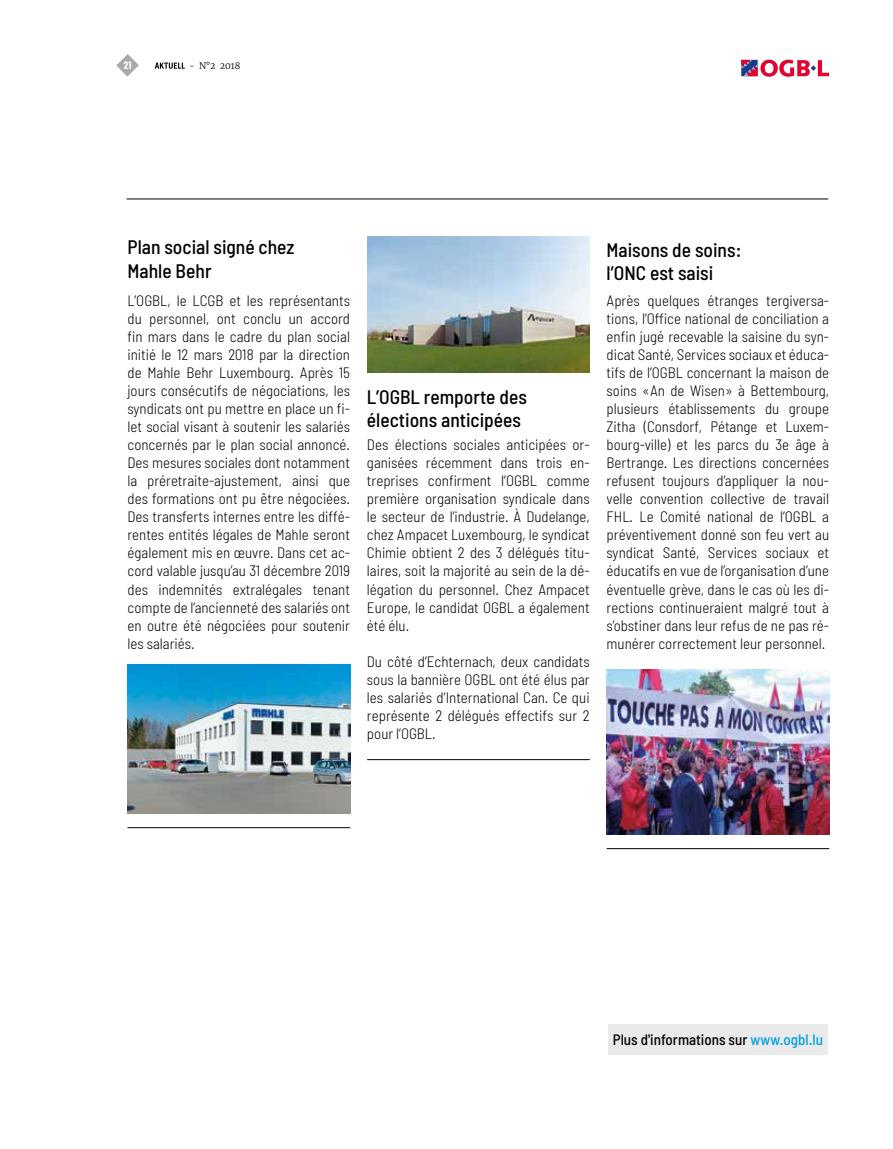
<style>
.page{position:relative;width:893px;height:1149px;background:#fff}
.page>*{position:absolute;margin:0;border:0;box-sizing:border-box;transform-origin:0 0}
.t1{font:500 semi-condensed 19.5px/23.4px "Barlow";color:#000}
.t2{font:300 semi-condensed 15px/18px "Barlow";color:#000;text-align:justify}
.t3{font:500 semi-condensed 15px "Barlow";color:#000}
.t4{font:700 10.5px "Barlow Condensed";color:#fff}
.t5{font:300 9px "Merriweather";color:#000}
.s1{color:#009fe3}
</style>
<div class="page">
<img style="left:607px;top:669px;width:222px;height:164px">
<img style="left:367px;top:236px;width:223px;height:137px">
<hr style="left:367px;top:759px;width:223px;height:1px;background:#000">
<hr style="left:607px;top:848px;width:222px;height:1px;background:#000">
<div style="left:608px;top:1024px;width:220px;height:30px;background:#ebeaeb"></div>
<img style="left:128px;top:664px;width:222px;height:149px">
<hr style="left:127px;top:827px;width:223px;height:1px;background:#000">
<hr style="left:127px;top:198px;width:701px;height:1px;background:#000">
<svg style="left:155px;top:63px;width:30px;height:6px"></svg>
<svg style="left:116px;top:54px;width:23px;height:23px"></svg>
<svg style="left:741px;top:60px;width:88px;height:17px"></svg>
<p class="t4" style="left:124px;top:58px;width:9px">21</p>
<p class="t5" style="left:189px;top:59px;width:53px">- N°2 2018</p>
<h1 class="t1" style="left:128px;top:235px;width:169px">Plan social signé chez<br>Mahle Behr</h1>
<p class="t2" style="left:128px;top:291px;width:224px">L’OGBL, le LCGB et les représentants du personnel, ont conclu un accord fin mars dans le cadre du plan social initié le 12 mars 2018 par la direction de Mahle Behr Luxembourg. Après 15 jours consécutifs de négociations, les syndicats ont pu mettre en place un fi&shy;let social visant à soutenir les salariés concernés par le plan social annoncé.<br>Des mesures sociales dont notamment la préretraite-ajustement, ainsi que des formations ont pu être négociées.<br>Des transferts internes entre les diffé&shy;rentes entités légales de Mahle seront également mis en œuvre. Dans cet ac&shy;cord valable jusqu’au 31 décembre 2019 des indemnités extralégales tenant compte de l’ancienneté des salariés ont en outre été négociées pour soutenir les salariés.</p>
<h1 class="t1" style="left:367px;top:384px;width:161px">L’OGBL remporte des élections anticipées</h1>
<p class="t2" style="left:367px;top:435px;width:224px">Des élections sociales anticipées or&shy;ganisées récemment dans trois en&shy;treprises confirment l’OGBL comme première organisation syndicale dans le secteur de l’industrie. À Dudelange, chez Ampacet Luxembourg, le syndicat Chimie obtient 2 des 3 délégués titu&shy;laires, soit la majorité au sein de la dé&shy;légation du personnel. Chez Ampacet Europe, le candidat OGBL a également été élu.</p>
<p class="t2" style="left:367px;top:651px;width:224px">Du côté d’Echternach, deux candidats sous la bannière OGBL ont été élus par les salariés d’International Can. Ce qui représente 2 délégués effectifs sur 2 pour l’OGBL.</p>
<h1 class="t1" style="left:607px;top:237px;width:136px">Maisons de soins: l’ONC est saisi</h1>
<p class="t2" style="left:607px;top:291px;width:224px">Après quelques étranges tergiversa&shy;tions, l’Office national de conciliation a enfin jugé recevable la saisine du syn&shy;dicat Santé, Services sociaux et éduca&shy;tifs de l’OGBL concernant la maison de soins «An de Wisen» à Bettembourg, plusieurs établissements du groupe Zitha (Consdorf, Pétange et Luxem&shy;bourg-ville) et les parcs du 3e âge à Bertrange. Les directions concernées refusent toujours d’appliquer la nou&shy;velle convention collective de travail FHL. Le Comité national de l’OGBL a préventivement donné son feu vert au syndicat Santé, Services sociaux et éducatifs en vue de l’organisation d’une éventuelle grève, dans le cas où les di&shy;rections continueraient malgré tout à s’obstiner dans leur refus de ne pas ré&shy;munérer correctement leur personnel.</p>
<p class="t3" style="left:613px;top:1029px;width:212px">Plus d'informations sur <span class="s1">www.ogbl.lu</span></p>
</div>
